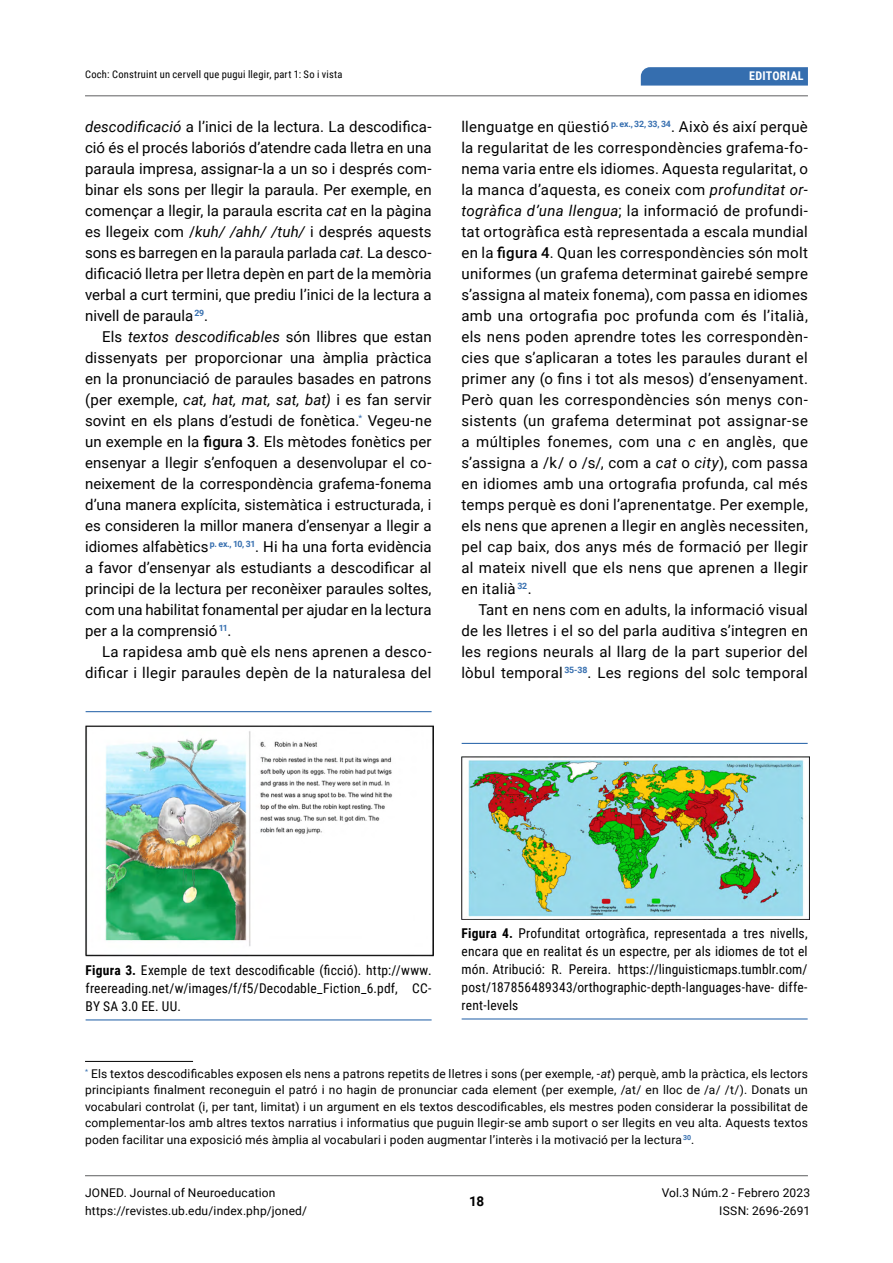
<style>
.page{position:relative;width:893px;height:1263px;background:#fff}
.page>*{position:absolute;margin:0;border:0;box-sizing:border-box;transform-origin:0 0}
.t1{font:15px/21px "Roboto";letter-spacing:.02em;color:#000;text-align:justify}
.t2{font:13.5px/18px "Roboto Condensed";letter-spacing:.01em;color:#000;text-align:justify}
.t3{font:700 13.5px "Roboto";color:#000}
.t4{font:12px/16.5px "Roboto";letter-spacing:.015em;color:#000}
.t5{font:700 12px "Roboto Condensed";letter-spacing:.02em;color:#fff}
.t6{font:10.5px "Roboto Condensed";letter-spacing:.025em;color:#000}
.s1{font-style:italic}
.s2{font-weight:500}
.s3{font-weight:700}
</style>
<div class="page">
<hr style="left:85px;top:1175px;width:723px;height:1px;background:#707172">
<hr style="left:85px;top:95px;width:723px;height:1px;background:#707172">
<svg style="left:641px;top:67px;width:167px;height:19px;background:#3c73b1"></svg>
<hr style="left:85px;top:1061px;width:108px;height:1px;background:#000">
<hr style="left:86px;top:711px;width:346px;height:1px;background:#356eaf">
<hr style="left:86px;top:1019px;width:346px;height:1px;background:#356eaf">
<img style="left:86px;top:725px;width:348px;height:232px">
<hr style="left:462px;top:743px;width:346px;height:1px;background:#356eaf">
<hr style="left:462px;top:1018px;width:346px;height:1px;background:#356eaf">
<img style="left:462px;top:756px;width:348px;height:164px">
<p class="t6" style="left:85px;top:67px;width:259px">Coch: Construint un cervell que pugui llegir, part 1: So i vista</p>
<p class="t5" style="left:749px;top:68px;width:56px">EDITORIAL</p>
<p class="t1" style="left:85px;top:115px;width:348px"><span class="s1">descodificació</span> a l’inici de la lectura. La descodifica&shy;ció és el procés laboriós d’atendre cada lletra en una paraula impresa, assignar-la a un so i després com&shy;binar els sons per llegir la paraula. Per exemple, en començar a llegir, la paraula escrita <span class="s1">cat</span> en la pàgina es llegeix com /<span class="s1">kuh/ /ahh/ /tuh/</span> i després aquests sons es barregen en la paraula parlada <span class="s1">cat.</span> La desco&shy;dificació lletra per lletra depèn en part de la memòria verbal a curt termini, que prediu l’inici de la lectura a nivell de paraula <sup>29</sup>.</p>
<p class="t1" style="left:85px;top:325px;width:348px;text-indent:17px">Els <span class="s1">textos descodificables</span> són llibres que estan dissenyats per proporcionar una àmplia pràctica en la pronunciació de paraules basades en patrons (per exemple, <span class="s1">cat, hat, mat, sat, bat)</span> i es fan servir sovint en els plans d’estudi de fonètica.<sup>*</sup> Vegeu-ne un exemple en la <span class="s2">figura 3</span>. Els mètodes fonètics per ensenyar a llegir s’enfoquen a desenvolupar el co&shy;neixement de la correspondència grafema-fonema d’una manera explícita, sistemàtica i estructurada, i es consideren la millor manera d’ensenyar a llegir a idiomes alfabètics <sup>p.</sup> <sup>ex.,</sup> <sup>10,</sup> <sup>31</sup>. Hi ha una forta evidència a favor d’ensenyar als estudiants a descodificar al principi de la lectura per reconèixer paraules soltes, com una habilitat fonamental per ajudar en la lectura per a la comprensió <sup>11</sup>.</p>
<p class="t1" style="left:85px;top:640px;width:348px;text-align:right">La rapidesa amb què els nens aprenen a desco&shy;dificar i llegir paraules depèn de la naturalesa del</p>
<p class="t1" style="left:461px;top:115px;width:348px">llenguatge en qüestió <sup>p.</sup> <sup>ex.,</sup> <sup>32,</sup> <sup>33,</sup> <sup>34</sup>. Això és així perquè la regularitat de les correspondències grafema-fo&shy;nema varia entre els idiomes. Aquesta regularitat, o la manca d’aquesta, es coneix com <span class="s1">profunditat or&shy;togràfica d’una llengua</span>; la informació de profundi&shy;tat ortogràfica està representada a escala mundial en la <span class="s2">figura 4</span>. Quan les correspondències són molt uniformes (un grafema determinat gairebé sempre s’assigna al mateix fonema), com passa en idiomes amb una ortografia poc profunda com és l’italià, els nens poden aprendre totes les correspondèn&shy;cies que s’aplicaran a totes les paraules durant el primer any (o fins i tot als mesos) d’ensenyament.<br>Però quan les correspondències són menys con&shy;sistents (un grafema determinat pot assignar-se a múltiples fonemes, com una <span class="s1">c</span> en anglès, que s’assigna a /k/ o /s/, com a <span class="s1">cat</span> o <span class="s1">city</span>), com passa en idiomes amb una ortografia profunda, cal més temps perquè es doni l’aprenentatge. Per exemple, els nens que aprenen a llegir en anglès necessiten, pel cap baix, dos anys més de formació per llegir al mateix nivell que els nens que aprenen a llegir en italià <sup>32</sup>.</p>
<p class="t1" style="left:461px;top:598px;width:348px;text-indent:17px">Tant en nens com en adults, la informació visual de les lletres i el so del parla auditiva s’integren en les regions neurals al llarg de la part superior del lòbul temporal <sup>35-38</sup>. Les regions del solc temporal</p>
<p class="t2" style="left:86px;top:960px;width:347px"><span class="s3">Figura 3.</span> Exemple de text descodificable (ficció). http://www. freereading.net/w/images/f/f5/Decodable_Fiction_6.pdf, CC-BY SA 3.0 EE. UU.</p>
<p class="t2" style="left:462px;top:924px;width:347px"><span class="s3">Figura 4.</span> Profunditat ortogràfica, representada a tres nivells, encara que en realitat és un espectre, per als idiomes de tot el món. Atribució: R. Pereira. https://linguisticmaps.tumblr.com/ post/187856489343/orthographic-depth-languages-have- diffe&shy;rent-levels</p>
<p class="t4" style="left:85px;top:1065px;width:724px;text-align:justify"><sup>*</sup> Els textos descodificables exposen els nens a patrons repetits de lletres i sons (per exemple, -<span class="s1">at</span>) perquè, amb la pràctica, els lectors principiants finalment reconeguin el patró i no hagin de pronunciar cada element (per exemple, /at/ en lloc de /a/ /t/). Donats un vocabulari controlat (i, per tant, limitat) i un argument en els textos descodificables, els mestres poden considerar la possibilitat de complementar-los amb altres textos narratius i informatius que puguin llegir-se amb suport o ser llegits en veu alta. Aquests textos poden facilitar una exposició més àmplia al vocabulari i poden augmentar l’interès i la motivació per la lectura <sup>30</sup>.</p>
<p class="t4" style="left:85px;top:1183px;width:224px;line-height:18px">JONED. Journal of Neuroeducation https://revistes.ub.edu/index.php/joned/</p>
<p class="t4" style="left:662px;top:1183px;width:150px;line-height:18px;text-align:right">Vol.3 Núm.2 - Febrero 2023<br>ISSN: 2696-2691</p>
<p class="t3" style="left:469px;top:1192px;width:16px">18</p>
</div>
